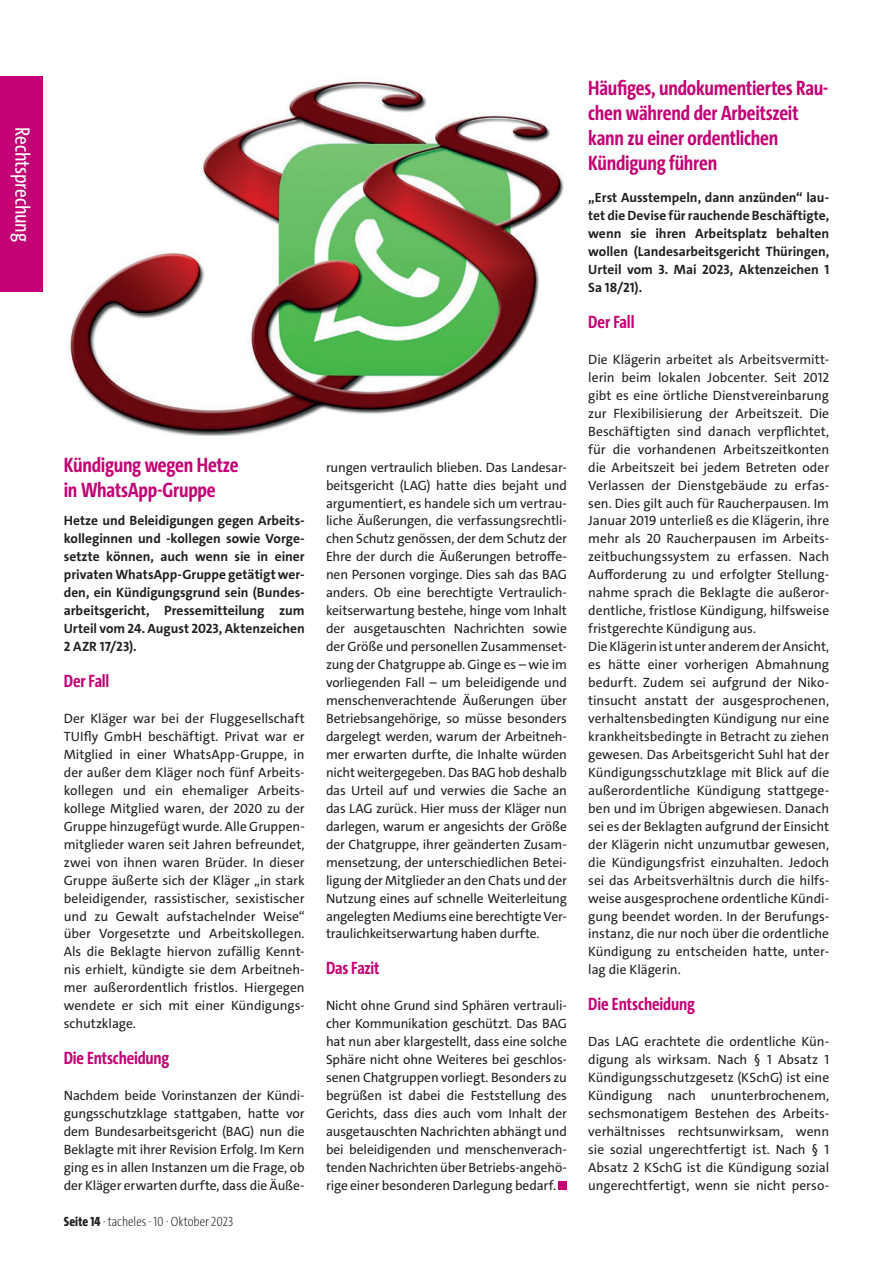
<style>
.page{position:relative;width:893px;height:1263px;background:#fff}
.page>*{position:absolute;margin:0;border:0;box-sizing:border-box;transform-origin:0 0}
._03b__Überschrift_Rechtspr_14pt_Mag{font:700 21px/25.2px "The Sans Cd LF7";letter-spacing:-.01em;color:#c30175}
._05_Fliesstext{font:21px "The Sans Cd LF5 Plain";letter-spacing:-.01em;color:#fff}
._06_Zw-Überschrift_12_Mag{font:700 18px "The Sans Cd LF7";letter-spacing:-.01em;color:#c30175}
._04_Einleitung{font:700 18px "The Sans Cd LF7";letter-spacing:-.015em;color:#c30175}
._05_Fliesstext-2{font:13.5px/18px "The Sans C4 s";letter-spacing:-.005em;color:#231f20;text-align:justify}
._04_Einleitung-2{font:700 13.5px/18px "The Sans C4 s";color:#231f20;text-align:justify}
.t1{font:200 13.5px "The Sans Cd LF2";color:#231f20}
.s1{font-family:"The Sans Cd LF8";font-weight:800}
</style>
<div class="page">
<div style="left:0;top:77px;width:43px;height:215px;background:#c30175"></div>
<div style="left:558px;top:1181px;width:9px;height:9px;background:#c30175"></div>
<img style="left:70px;top:81px;width:494px;height:355px">
<p class="_05_Fliesstext" style="left:36px;top:127px;width:116px;rotate:90deg">Rechtsprechung</p>
<p class="_03b__Überschrift_Rechtspr_14pt_Mag" style="left:64px;top:451px;width:176px">Kündigung wegen Hetze in WhatsApp-Gruppe</p>
<p class="_04_Einleitung-2" style="left:64px;top:512px;width:242px">Hetze und Beleidigungen gegen Arbeits&shy;kolleginnen und -kollegen sowie Vorge&shy;setzte können, auch wenn sie in einer privaten WhatsApp-Gruppe getätigt wer&shy;den, ein Kündigungsgrund sein (Bundes&shy;arbeitsgericht, Pressemitteilung zum Urteil vom 24. August 2023, Aktenzeichen 2 AZR 17/23).</p>
<p class="_04_Einleitung" style="left:64px;top:669px;width:47px">Der Fall</p>
<p class="_05_Fliesstext-2" style="left:64px;top:709px;width:242px">Der Kläger war bei der Fluggesellschaft TUIfly GmbH beschäftigt. Privat war er Mitglied in einer WhatsApp-Gruppe, in der außer dem Kläger noch fünf Arbeits&shy;kollegen und ein ehemaliger Arbeits&shy;kollege Mitglied waren, der 2020 zu der Gruppe hinzugefügt wurde. Alle Gruppen&shy;mitglieder waren seit Jahren befreundet, zwei von ihnen waren Brüder. In dieser Gruppe äußerte sich der Kläger „in stark beleidigender, rassistischer, sexistischer und zu Gewalt aufstachelnder Weise“ über Vorgesetzte und Arbeitskollegen.<br>Als die Beklagte hiervon zufällig Kennt&shy;nis erhielt, kündigte sie dem Arbeitneh&shy;mer außerordentlich fristlos. Hiergegen wendete er sich mit einer Kündigungs&shy;schutzklage.</p>
<p class="_06_Zw-Überschrift_12_Mag" style="left:64px;top:1046px;width:107px">Die Entscheidung</p>
<p class="_05_Fliesstext-2" style="left:64px;top:1087px;width:242px">Nachdem beide Vorinstanzen der Kündi&shy;gungsschutzklage stattgaben, hatte vor dem Bundesarbeitsgericht (BAG) nun die Beklagte mit ihrer Revision Erfolg. Im Kern ging es in allen Instanzen um die Frage, ob der Kläger erwarten durfte, dass die Äuße-</p>
<p class="t1" style="left:64px;top:1212px;width:171px"><span class="s1">Seite 14</span> · tacheles · 10 · Oktober 2023</p>
<p class="_05_Fliesstext-2" style="left:326px;top:458px;width:242px">rungen vertraulich blieben. Das Landesar&shy;beitsgericht (LAG) hatte dies bejaht und argumentiert, es handele sich um vertrau&shy;liche Äußerungen, die verfassungsrechtli&shy;chen Schutz genössen, der dem Schutz der Ehre der durch die Äußerungen betroffe&shy;nen Personen vorginge. Dies sah das BAG anders. Ob eine berechtigte Vertraulich&shy;keitserwartung bestehe, hinge vom Inhalt der ausgetauschten Nachrichten sowie der Größe und personellen Zusammenset&shy;zung der Chatgruppe ab. Ginge es – wie im vorliegenden Fall – um beleidigende und menschenverachtende Äußerungen über Betriebsangehörige, so müsse besonders dargelegt werden, warum der Arbeitneh&shy;mer erwarten durfte, die Inhalte würden nicht weitergegeben. Das BAG hob deshalb das Urteil auf und verwies die Sache an das LAG zurück. Hier muss der Kläger nun darlegen, warum er angesichts der Größe der Chatgruppe, ihrer geänderten Zusam&shy;mensetzung, der unterschiedlichen Betei&shy;ligung der Mitglieder an den Chats und der Nutzung eines auf schnelle Weiterleitung angelegten Mediums eine berechtigte Ver&shy;traulichkeitserwartung haben durfte.</p>
<p class="_06_Zw-Überschrift_12_Mag" style="left:326px;top:957px;width:55px">Das Fazit</p>
<p class="_05_Fliesstext-2" style="left:326px;top:997px;width:242px">Nicht ohne Grund sind Sphären vertrauli&shy;cher Kommunikation geschützt. Das BAG hat nun aber klargestellt, dass eine solche Sphäre nicht ohne Weiteres bei geschlos&shy;senen Chatgruppen vorliegt. Besonders zu begrüßen ist dabei die Feststellung des Gerichts, dass dies auch vom Inhalt der ausgetauschten Nachrichten abhängt und bei beleidigenden und menschenverach&shy;tenden Nachrichten über Betriebs-angehö&shy;rige einer besonderen Darlegung bedarf.</p>
<p class="_03b__Überschrift_Rechtspr_14pt_Mag" style="left:588px;top:74px;width:241px">Häufiges, undokumentiertes Rau&shy;chen während der Arbeitszeit kann zu einer ordentlichen<br>Kündigung führen</p>
<p class="_04_Einleitung-2" style="left:588px;top:189px;width:242px">„Erst Ausstempeln, dann anzünden“ lau&shy;tet die Devise für rauchende Beschäftigte, wenn sie ihren Arbeitsplatz behalten wollen (Landesarbeitsgericht Thüringen, Urteil vom 3. Mai 2023, Aktenzeichen 1<br>Sa 18/21).</p>
<p class="_06_Zw-Überschrift_12_Mag" style="left:588px;top:310px;width:48px">Der Fall</p>
<p class="_05_Fliesstext-2" style="left:588px;top:350px;width:242px">Die Klägerin arbeitet als Arbeitsvermitt&shy;lerin beim lokalen Jobcenter. Seit 2012 gibt es eine örtliche Dienstvereinbarung zur Flexibilisierung der Arbeitszeit. Die Beschäftigten sind danach verpflichtet, für die vorhandenen Arbeitszeitkonten die Arbeitszeit bei jedem Betreten oder Verlassen der Dienstgebäude zu erfas&shy;sen. Dies gilt auch für Raucherpausen. Im Januar 2019 unterließ es die Klägerin, ihre mehr als 20 Raucherpausen im Arbeits&shy;zeitbuchungssystem zu erfassen. Nach Aufforderung zu und erfolgter Stellung&shy;nahme sprach die Beklagte die außeror&shy;dentliche, fristlose Kündigung, hilfsweise fristgerechte Kündigung aus.</p>
<p class="_05_Fliesstext-2" style="left:588px;top:638px;width:242px">Die Klägerin ist unter anderem der Ansicht, es hätte einer vorherigen Abmahnung bedurft. Zudem sei aufgrund der Niko&shy;tinsucht anstatt der ausgesprochenen, verhaltensbedingten Kündigung nur eine krankheitsbedingte in Betracht zu ziehen gewesen. Das Arbeitsgericht Suhl hat der Kündigungsschutzklage mit Blick auf die außerordentliche Kündigung stattgege&shy;ben und im Übrigen abgewiesen. Danach sei es der Beklagten aufgrund der Einsicht der Klägerin nicht unzumutbar gewesen, die Kündigungsfrist einzuhalten. Jedoch sei das Arbeitsverhältnis durch die hilfs&shy;weise ausgesprochene ordentliche Kündi&shy;gung beendet worden. In der Berufungs&shy;instanz, die nur noch über die ordentliche Kündigung zu entscheiden hatte, unter&shy;lag die Klägerin.</p>
<p class="_06_Zw-Überschrift_12_Mag" style="left:588px;top:993px;width:108px">Die Entscheidung</p>
<p class="_05_Fliesstext-2" style="left:588px;top:1033px;width:242px">Das LAG erachtete die ordentliche Kün&shy;digung als wirksam. Nach § 1 Absatz 1<br>Kündigungsschutzgesetz (KSchG) ist eine Kündigung nach ununterbrochenem, sechsmonatigem Bestehen des Arbeits&shy;verhältnisses rechtsunwirksam, wenn sie sozial ungerechtfertigt ist. Nach § 1<br>Absatz 2 KSchG ist die Kündigung sozial ungerechtfertigt, wenn sie nicht perso-</p>
</div>
